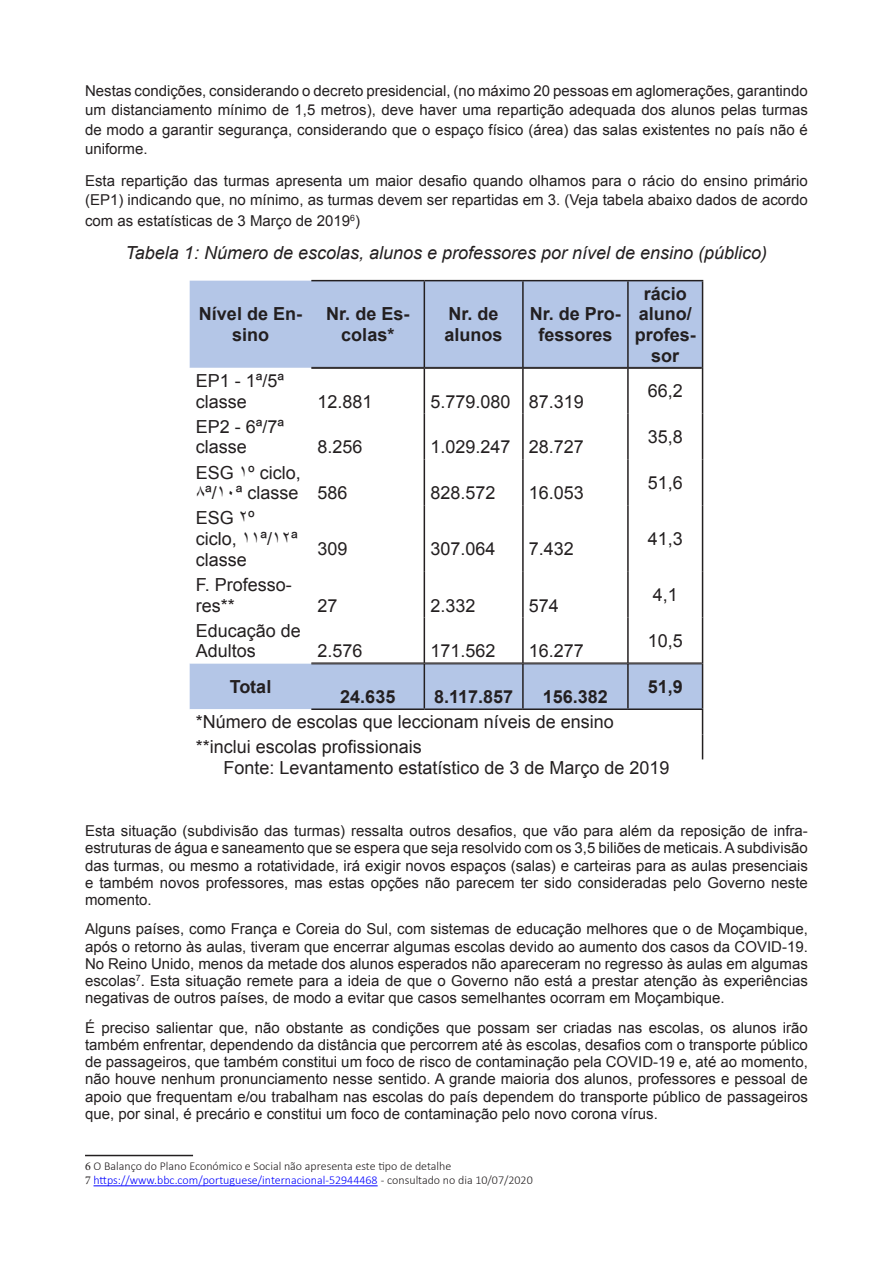
<style>
.page{position:relative;width:893px;height:1263px;background:#fff}
.page>*{position:absolute;margin:0;border:0;box-sizing:border-box;transform-origin:0 0}
.t1{font:18px/20.7px "Arial";color:#231f20}
.t2{font:700 18px/20.7px "Arial";color:#231f20;text-align:center}
.t3{font:italic 18px "Arial";color:#231f20}
.t4{font:15px/17.2px "Arial";color:#231f20;text-align:justify}
.t5{font:300 12px "Calibri";color:#00f}
.t6{font:300 12px "Calibri";color:#231f20}
.s1{font-family:"Minion Pro";font-weight:400}
.s2{font-family:"Minion Pro";font-weight:400;color:#231f20}
.s3{color:#231f20}
</style>
<div class="page">
<div style="left:190px;top:281px;width:512px;height:87px;background:#b4c6e7"></div>
<svg style="left:190px;top:369px;width:512px;height:390px"></svg>
<hr style="left:311px;top:280px;width:113px;height:1px;background:#231f20">
<hr style="left:424px;top:280px;width:99px;height:1px;background:#231f20">
<hr style="left:424px;top:281px;width:1px;height:86px;background:#231f20">
<hr style="left:523px;top:280px;width:105px;height:1px;background:#231f20">
<hr style="left:522px;top:281px;width:2px;height:86px;background:#231f20">
<hr style="left:628px;top:280px;width:75px;height:1px;background:#231f20">
<hr style="left:627px;top:281px;width:2px;height:86px;background:#231f20">
<hr style="left:702px;top:281px;width:1px;height:87px;background:#231f20">
<hr style="left:424px;top:368px;width:1px;height:46px;background:#231f20">
<hr style="left:522px;top:368px;width:2px;height:46px;background:#231f20">
<hr style="left:627px;top:368px;width:2px;height:46px;background:#231f20">
<hr style="left:702px;top:368px;width:1px;height:46px;background:#231f20">
<hr style="left:424px;top:414px;width:1px;height:45px;background:#231f20">
<hr style="left:522px;top:414px;width:2px;height:45px;background:#231f20">
<hr style="left:627px;top:414px;width:2px;height:45px;background:#231f20">
<hr style="left:702px;top:414px;width:1px;height:45px;background:#231f20">
<hr style="left:424px;top:459px;width:1px;height:46px;background:#231f20">
<hr style="left:522px;top:459px;width:2px;height:46px;background:#231f20">
<hr style="left:627px;top:459px;width:2px;height:46px;background:#231f20">
<hr style="left:702px;top:459px;width:1px;height:46px;background:#231f20">
<hr style="left:424px;top:505px;width:1px;height:67px;background:#231f20">
<hr style="left:522px;top:505px;width:2px;height:67px;background:#231f20">
<hr style="left:627px;top:505px;width:2px;height:67px;background:#231f20">
<hr style="left:702px;top:505px;width:1px;height:67px;background:#231f20">
<hr style="left:424px;top:572px;width:1px;height:46px;background:#231f20">
<hr style="left:522px;top:572px;width:2px;height:46px;background:#231f20">
<hr style="left:627px;top:572px;width:2px;height:46px;background:#231f20">
<hr style="left:702px;top:572px;width:1px;height:46px;background:#231f20">
<hr style="left:424px;top:618px;width:1px;height:45px;background:#231f20">
<hr style="left:522px;top:618px;width:2px;height:45px;background:#231f20">
<hr style="left:627px;top:618px;width:2px;height:45px;background:#231f20">
<hr style="left:702px;top:618px;width:1px;height:45px;background:#231f20">
<hr style="left:424px;top:664px;width:1px;height:44px;background:#231f20">
<hr style="left:522px;top:664px;width:2px;height:44px;background:#231f20">
<hr style="left:627px;top:664px;width:2px;height:44px;background:#231f20">
<hr style="left:702px;top:663px;width:1px;height:45px;background:#231f20">
<hr style="left:311px;top:708px;width:113px;height:2px;background:#231f20">
<hr style="left:424px;top:708px;width:99px;height:2px;background:#231f20">
<hr style="left:523px;top:708px;width:105px;height:2px;background:#231f20">
<hr style="left:628px;top:708px;width:75px;height:2px;background:#231f20">
<svg style="left:702px;top:710px;width:1px;height:49px"></svg>
<hr style="left:311px;top:367px;width:113px;height:1px;background:#231f20">
<hr style="left:311px;top:368px;width:113px;height:1px;background:#231f20">
<hr style="left:424px;top:367px;width:99px;height:1px;background:#231f20">
<hr style="left:424px;top:368px;width:99px;height:1px;background:#231f20">
<hr style="left:523px;top:367px;width:105px;height:1px;background:#231f20">
<hr style="left:523px;top:368px;width:105px;height:1px;background:#231f20">
<hr style="left:628px;top:367px;width:74px;height:1px;background:#231f20">
<hr style="left:628px;top:368px;width:74px;height:1px;background:#231f20">
<hr style="left:311px;top:663px;width:113px;height:1px;background:#231f20">
<hr style="left:311px;top:664px;width:113px;height:1px;background:#231f20">
<hr style="left:424px;top:663px;width:99px;height:1px;background:#231f20">
<hr style="left:424px;top:664px;width:99px;height:1px;background:#231f20">
<hr style="left:523px;top:663px;width:105px;height:1px;background:#231f20">
<hr style="left:523px;top:664px;width:105px;height:1px;background:#231f20">
<hr style="left:628px;top:663px;width:74px;height:1px;background:#231f20">
<hr style="left:628px;top:664px;width:74px;height:1px;background:#231f20">
<hr style="left:85px;top:1155px;width:108px;height:1px;background:#231f20">
<hr style="left:94px;top:1185px;width:284px;height:1px;background:#00f">
<p class="t4" style="left:85px;top:81px;width:724px;line-height:19.5px">Nestas condições, considerando o decreto presidencial, (no máximo 20 pessoas em aglomerações, garantindo um distanciamento mínimo de 1,5 metros), deve haver uma repartição adequada dos alunos pelas turmas de modo a garantir segurança, considerando que o espaço físico (área) das salas existentes no país não é uniforme.</p>
<p class="t4" style="left:85px;top:171px;width:724px;line-height:20.1px">Esta repartição das turmas apresenta um maior desafio quando olhamos para o rácio do ensino primário (EP1) indicando que, no mínimo, as turmas devem ser repartidas em 3. (Veja tabela abaixo dados de acordo com as estatísticas de 3 Março de 2019<sup>6</sup>)</p>
<p class="t3" style="left:126px;top:241px;width:643px">Tabela 1: Número de escolas, alunos e professores por nível de ensino (público)</p>
<p class="t2" style="left:199px;top:304px;width:105px">Nível de En&shy;sino</p>
<p class="t2" style="left:326px;top:304px;width:85px">Nr. de Es&shy;colas*</p>
<p class="t2" style="left:445px;top:304px;width:60px;text-align:left">Nr. de alunos</p>
<p class="t2" style="left:530px;top:304px;width:93px">Nr. de Pro&shy;fessores</p>
<p class="t1" style="left:196px;top:370px;width:90px">EP1 - 1ª/5ª classe</p>
<p class="t1" style="left:196px;top:416px;width:90px">EP2 - 6ª/7ª classe</p>
<p class="t1" style="left:196px;top:462px;width:107px">ESG 1º ciclo,<br>8ª/10ª classe</p>
<p class="t1" style="left:196px;top:508px;width:104px">ESG 2º ciclo, 11ª/12ª classe</p>
<p class="t1" style="left:196px;top:574px;width:98px">F. Professo&shy;res**</p>
<p class="t1" style="left:196px;top:620px;width:107px">Educação de<br>Adultos</p>
<p class="t2" style="left:230px;top:677px;width:43px">Total</p>
<p class="t1" style="left:317px;top:391px;width:57px">12.881</p>
<p class="t1" style="left:430px;top:391px;width:82px">5.779.080</p>
<p class="t1" style="left:529px;top:391px;width:57px">87.319</p>
<p class="t1" style="left:317px;top:437px;width:47px">8.256</p>
<p class="t1" style="left:430px;top:437px;width:82px">1.029.247</p>
<p class="t1" style="left:529px;top:437px;width:57px">28.727</p>
<p class="t1" style="left:317px;top:483px;width:32px">586</p>
<p class="t1" style="left:430px;top:483px;width:67px">828.572</p>
<p class="t1" style="left:529px;top:483px;width:57px">16.053</p>
<p class="t1" style="left:317px;top:539px;width:32px">309</p>
<p class="t1" style="left:430px;top:539px;width:67px">307.064</p>
<p class="t1" style="left:529px;top:539px;width:47px">7.432</p>
<p class="t1" style="left:317px;top:595px;width:22px">27</p>
<p class="t1" style="left:430px;top:595px;width:47px">2.332</p>
<p class="t1" style="left:529px;top:595px;width:32px">574</p>
<p class="t1" style="left:317px;top:641px;width:47px">2.576</p>
<p class="t1" style="left:430px;top:641px;width:67px">171.562</p>
<p class="t1" style="left:529px;top:641px;width:57px">16.277</p>
<p class="t2" style="left:340px;top:687px;width:57px">24.635</p>
<p class="t2" style="left:434px;top:687px;width:81px">8.117.857</p>
<p class="t2" style="left:543px;top:687px;width:67px">156.382</p>
<p class="t2" style="left:635px;top:284px;width:63px">rácio aluno/ profes&shy;sor</p>
<p class="t1" style="left:648px;top:381px;width:37px">66,2</p>
<p class="t1" style="left:648px;top:427px;width:37px">35,8</p>
<p class="t1" style="left:648px;top:472px;width:37px">51,6</p>
<p class="t1" style="left:648px;top:529px;width:37px">41,3</p>
<p class="t1" style="left:653px;top:585px;width:27px">4,1</p>
<p class="t1" style="left:648px;top:631px;width:37px">10,5</p>
<p class="t2" style="left:648px;top:677px;width:37px">51,9</p>
<p class="t1" style="left:196px;top:712px;width:420px">*Número de escolas que leccionam níveis de ensino</p>
<p class="t1" style="left:196px;top:737px;width:228px">**inclui escolas profissionais</p>
<p class="t1" style="left:223px;top:758px;width:448px">Fonte: Levantamento estatístico de 3 de Março de 2019</p>
<p class="t4" style="left:85px;top:822px;width:724px">Esta situação (subdivisão das turmas) ressalta outros desafios, que vão para além da reposição de infra&shy;estruturas de água e saneamento que se espera que seja resolvido com os 3,5 biliões de meticais. A subdivisão das turmas, ou mesmo a rotatividade, irá exigir novos espaços (salas) e carteiras para as aulas presenciais e também novos professores, mas estas opções não parecem ter sido consideradas pelo Governo neste momento.</p>
<p class="t4" style="left:85px;top:921px;width:724px">Alguns países, como França e Coreia do Sul, com sistemas de educação melhores que o de Moçambique, após o retorno às aulas, tiveram que encerrar algumas escolas devido ao aumento dos casos da COVID-19.<br>No Reino Unido, menos da metade dos alunos esperados não apareceram no regresso às aulas em algumas escolas<sup>7</sup>. Esta situação remete para a ideia de que o Governo não está a prestar atenção às experiências negativas de outros países, de modo a evitar que casos semelhantes ocorram em Moçambique.</p>
<p class="t4" style="left:85px;top:1019px;width:724px">É preciso salientar que, não obstante as condições que possam ser criadas nas escolas, os alunos irão também enfrentar, dependendo da distância que percorrem até às escolas, desafios com o transporte público de passageiros, que também constitui um foco de risco de contaminação pela COVID-19 e, até ao momento, não houve nenhum pronunciamento nesse sentido. A grande maioria dos alunos, professores e pessoal de apoio que frequentam e/ou trabalham nas escolas do país dependem do transporte público de passageiros que, por sinal, é precário e constitui um foco de contaminação pelo novo corona vírus.</p>
<p class="t6" style="left:85px;top:1158px;width:368px"><span class="s1">6</span> O Balanço do Plano Económico e Social não apresenta este tipo de detalhe</p>
<p class="t5" style="left:85px;top:1173px;width:449px"><span class="s2">7</span> https://www.bbc.com/portuguese/internacional-52944468 <span class="s3">- consultado no dia 10/07/2020</span></p>
</div>
